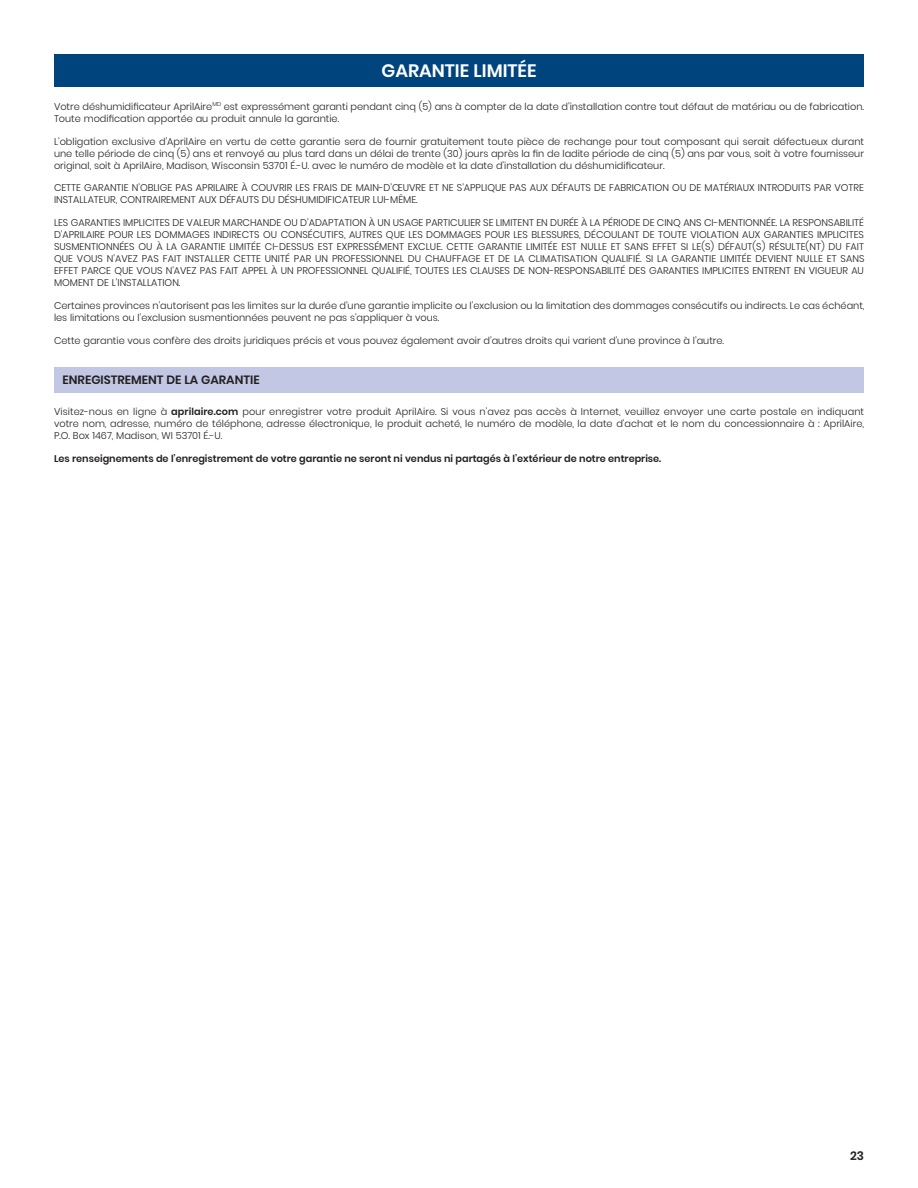
<style>
.page{position:relative;width:918px;height:1188px;background:#fff}
.page>*{position:absolute;margin:0;border:0;box-sizing:border-box;transform-origin:0 0}
.t1{font:600 18px "Poppins";color:#fff}
.t2{font:600 12px "Poppins";color:#231f20}
.t3{font:300 9.75px/12px "Poppins";color:#231f20}
.t4{font:600 9.75px "Poppins";color:#231f20}
.s1{font-weight:600}
</style>
<div class="page">
<div style="left:54px;top:54px;width:810px;height:33px;background:#00447e"></div>
<div style="left:54px;top:367px;width:810px;height:25px;background:#c2c8e4"></div>
<h1 class="t1" style="left:382px;top:61px;width:156px">GARANTIE LIMITÉE</h1>
<p class="t3" style="left:54px;top:100px;width:811px">Votre déshumidificateur AprilAire<sup>MD</sup> est expressément garanti pendant cinq (5) ans à compter de la date d’installation contre tout défaut de matériau ou de fabrication.<br>Toute modification apportée au produit annule la garantie.</p>
<p class="t3" style="left:54px;top:135px;width:812px;text-align:justify">L’obligation exclusive d’AprilAire en vertu de cette garantie sera de fournir gratuitement toute pièce de rechange pour tout composant qui serait défectueux durant une telle période de cinq (5) ans et renvoyé au plus tard dans un délai de trente (30) jours après la fin de ladite période de cinq (5) ans par vous, soit à votre fournisseur original, soit à AprilAire, Madison, Wisconsin 53701 É.-U. avec le numéro de modèle et la date d’installation du déshumidificateur.</p>
<p class="t3" style="left:54px;top:182px;width:812px">CETTE GARANTIE N’OBLIGE PAS APRILAIRE À COUVRIR LES FRAIS DE MAIN-D’ŒUVRE ET NE S’APPLIQUE PAS AUX DÉFAUTS DE FABRICATION OU DE MATÉRIAUX INTRODUITS PAR VOTRE<br>INSTALLATEUR, CONTRAIREMENT AUX DÉFAUTS DU DÉSHUMIDIFICATEUR LUI-MÊME.</p>
<p class="t3" style="left:54px;top:217px;width:812px;text-align:justify">LES GARANTIES IMPLICITES DE VALEUR MARCHANDE OU D’ADAPTATION À UN USAGE PARTICULIER SE LIMITENT EN DURÉE À LA PÉRIODE DE CINQ ANS CI-MENTIONNÉE. LA RESPONSABILITÉ D’APRILAIRE POUR LES DOMMAGES INDIRECTS OU CONSÉCUTIFS, AUTRES QUE LES DOMMAGES POUR LES BLESSURES, DÉCOULANT DE TOUTE VIOLATION AUX GARANTIES IMPLICITES SUSMENTIONNÉES OU À LA GARANTIE LIMITÉE CI-DESSUS EST EXPRESSÉMENT EXCLUE. CETTE GARANTIE LIMITÉE EST NULLE ET SANS EFFET SI LE(S) DÉFAUT(S) RÉSULTE(NT) DU FAIT QUE VOUS N’AVEZ PAS FAIT INSTALLER CETTE UNITÉ PAR UN PROFESSIONNEL DU CHAUFFAGE ET DE LA CLIMATISATION QUALIFIÉ. SI LA GARANTIE LIMITÉE DEVIENT NULLE ET SANS EFFET PARCE QUE VOUS N’AVEZ PAS FAIT APPEL À UN PROFESSIONNEL QUALIFIÉ, TOUTES LES CLAUSES DE NON-RESPONSABILITÉ DES GARANTIES IMPLICITES ENTRENT EN VIGUEUR AU MOMENT DE L’INSTALLATION.</p>
<p class="t3" style="left:54px;top:300px;width:812px">Certaines provinces n’autorisent pas les limites sur la durée d’une garantie implicite ou l’exclusion ou la limitation des dommages consécutifs ou indirects. Le cas échéant, les limitations ou l’exclusion susmentionnées peuvent ne pas s’appliquer à vous.</p>
<p class="t3" style="left:54px;top:334px;width:672px">Cette garantie vous confère des droits juridiques précis et vous pouvez également avoir d’autres droits qui varient d’une province à l’autre.</p>
<p class="t2" style="left:63px;top:373px;width:199px">ENREGISTREMENT DE LA GARANTIE</p>
<p class="t3" style="left:54px;top:406px;width:812px;text-align:justify">Visitez-nous en ligne à <span class="s1">aprilaire.com</span> pour enregistrer votre produit AprilAire. Si vous n’avez pas accès à Internet, veuillez envoyer une carte postale en indiquant votre nom, adresse, numéro de téléphone, adresse électronique, le produit acheté, le numéro de modèle, la date d’achat et le nom du concessionnaire à : AprilAire, P.O. Box 1467, Madison, WI 53701 É.-U.</p>
<p class="t4" style="left:54px;top:453px;width:609px">Les renseignements de l’enregistrement de votre garantie ne seront ni vendus ni partagés à l’extérieur de notre entreprise.</p>
<p class="t2" style="left:850px;top:1149px;width:15px">23</p>
</div>
